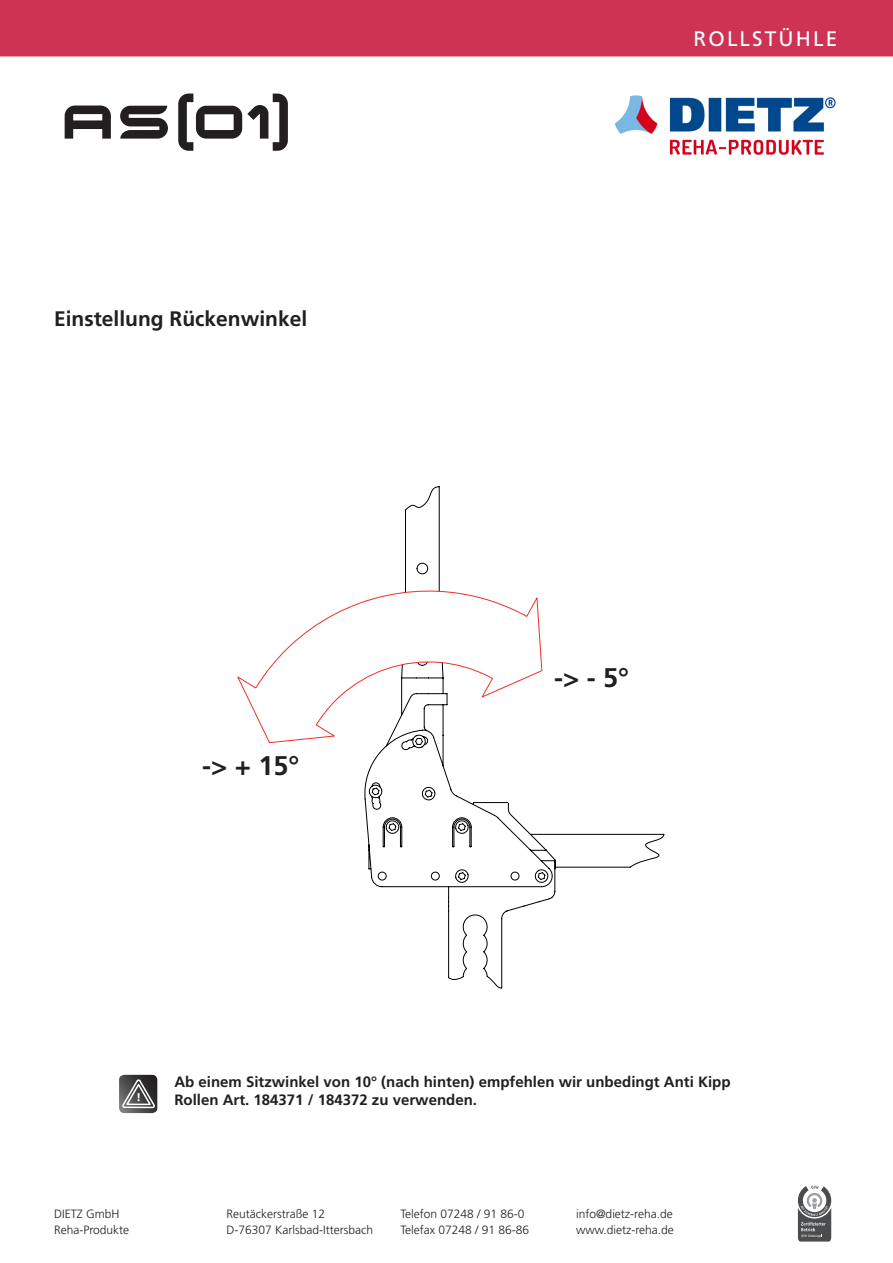
<style>
.page{position:relative;width:893px;height:1263px;background:#fff}
.page>*{position:absolute;margin:0;border:0;box-sizing:border-box;transform-origin:0 0}
.t1{font:700 27px "Frutiger";color:#231f20}
.t2{font:700 21px "Frutiger";color:#231f20}
.t3{font:21px "Frutiger LT";letter-spacing:.1em;color:#fff}
.t4{font:700 15px/18px "Frutiger";color:#231f20}
.t5{font:300 12px "Frutiger LT";color:#231f20}
</style>
<div class="page">
<div style="left:0;top:0;width:893px;height:56px;background:#ce3353"></div>
<div style="left:447px;top:30px;width:390px;height:26px;background:#ce3353"></div>
<svg style="left:798px;top:1185px;width:33px;height:56px"></svg>
<img style="left:614px;top:95px;width:222px;height:60px">
<svg style="left:65px;top:106px;width:46px;height:33px"></svg>
<svg style="left:120px;top:106px;width:48px;height:33px"></svg>
<svg style="left:178px;top:94px;width:110px;height:57px"></svg>
<svg style="left:119px;top:1075px;width:38px;height:38px"></svg>
<svg style="left:364px;top:486px;width:300px;height:502px"></svg>
<svg style="left:237px;top:587px;width:306px;height:157px"></svg>
<p class="t2" style="left:54px;top:306px;width:255px">Einstellung Rückenwinkel</p>
<p class="t1" style="left:202px;top:749px;width:99px">-&gt; + 15°</p>
<h2 class="t3" style="left:694px;top:26px;width:145px">ROLLSTÜHLE</h2>
<p class="t1" style="left:554px;top:662px;width:77px">-&gt; - 5°</p>
<p class="t4" style="left:174px;top:1073px;width:558px">Ab einem Sitzwinkel von 10° (nach hinten) empfehlen wir unbedingt Anti Kipp<br>Rollen Art. 184371 / 184372 zu verwenden.</p>
<p class="t5" style="left:54px;top:1207px;width:67px">DIETZ GmbH</p>
<p class="t5" style="left:226px;top:1207px;width:100px">Reutäckerstraße 12</p>
<p class="t5" style="left:400px;top:1207px;width:126px">Telefon 07248 / 91 86-0</p>
<p class="t5" style="left:576px;top:1207px;width:98px">info@dietz-reha.de</p>
<p class="t5" style="left:54px;top:1223px;width:77px">Reha-Produkte</p>
<p class="t5" style="left:226px;top:1223px;width:148px">D-76307 Karlsbad-Ittersbach</p>
<p class="t5" style="left:400px;top:1223px;width:130px">Telefax 07248 / 91 86-86</p>
<p class="t5" style="left:576px;top:1223px;width:99px">www.dietz-reha.de</p>
</div>
